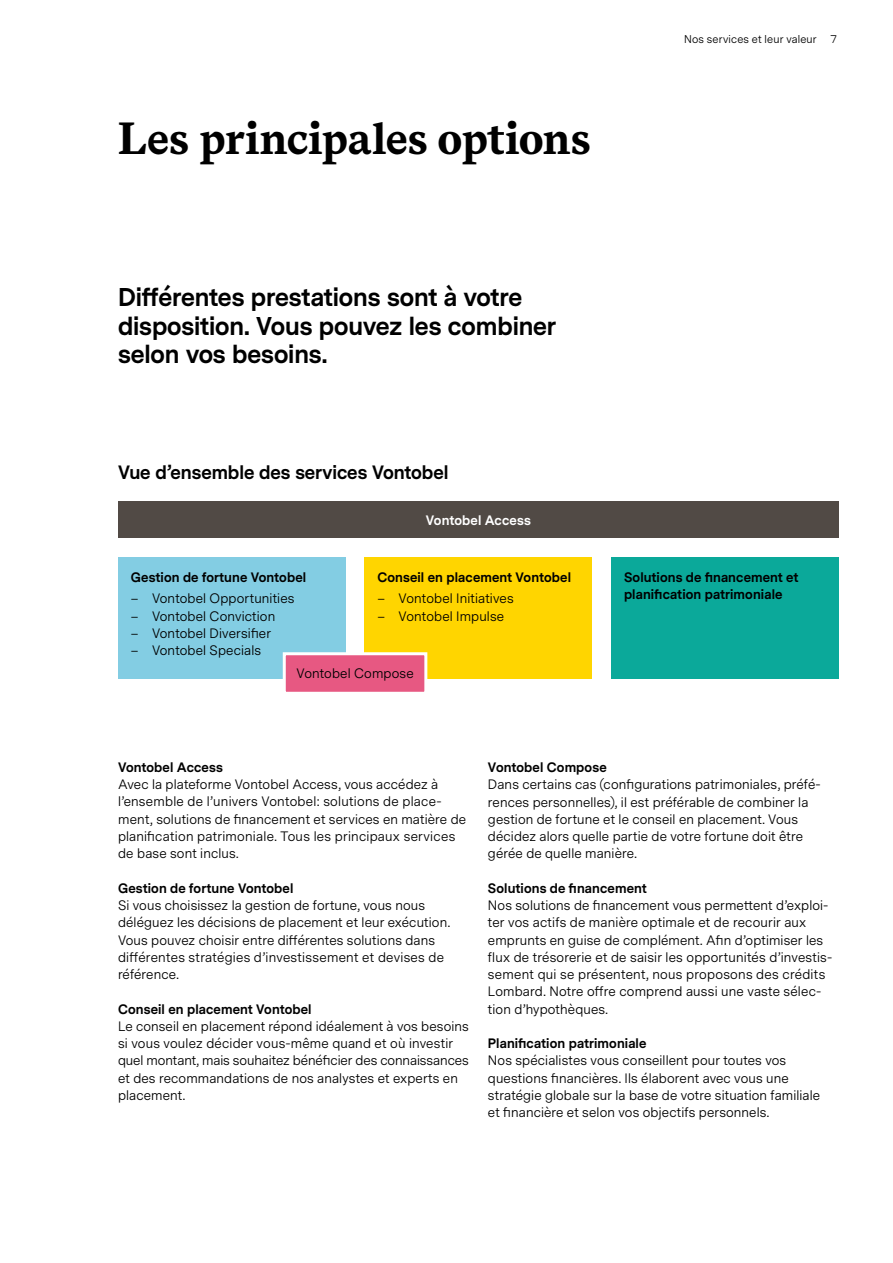
<style>
.page{position:relative;width:893px;height:1263px;background:#fff}
.page>*{position:absolute;margin:0;border:0;box-sizing:border-box;transform-origin:0 0}
.t1{font:700 42px "Vontobel Serif";letter-spacing:-.01em;color:#000}
.t2{font:700 24px/28.5px "Vontobel Sans";letter-spacing:-.005em;color:#000}
.t3{font:700 18px "Vontobel Sans";color:#000}
.t4{font:12.75px/17.2px "Vontobel Sans";letter-spacing:.01em;color:#000}
.t5{font:700 12.75px/17.2px "Vontobel Sans";letter-spacing:.01em;color:#000}
.t6{font:700 12.75px "Vontobel Sans";letter-spacing:.01em;color:#fff}
.t7{font:10.5px "Vontobel Sans";letter-spacing:.02em;color:#000}
</style>
<div class="page">
<div style="left:611px;top:557px;width:228px;height:121px;background:#0ba99a"></div>
<div style="left:365px;top:557px;width:227px;height:121px;background:#ffd500"></div>
<div style="left:118px;top:557px;width:227px;height:121px;background:#83cde3"></div>
<div style="left:118px;top:502px;width:721px;height:36px;background:#514a45"></div>
<div style="left:284px;top:654px;width:142px;height:39px;background:#e75882"></div>
<div style="left:283px;top:652px;width:144px;height:43px;border:3px solid #fff"></div>
<h1 class="t1" style="left:118px;top:109px;width:474px">Les principales options</h1>
<p class="t7" style="left:684px;top:32px;width:134px">Nos services et leur valeur</p>
<p class="t7" style="left:830px;top:32px;width:8px">7</p>
<h2 class="t2" style="left:118px;top:284px;width:440px">Différentes prestations sont à votre disposition. Vous pouvez les combiner selon vos besoins.</h2>
<h3 class="t3" style="left:118px;top:459px;width:332px">Vue d’ensemble des services Vontobel</h3>
<p class="t5" style="left:131px;top:569px;width:177px">Gestion de fortune Vontobel</p>
<p class="t4" style="left:131px;top:590px;width:165px">– Vontobel Opportunities</p>
<p class="t4" style="left:131px;top:608px;width:146px">– Vontobel Conviction</p>
<p class="t4" style="left:131px;top:625px;width:142px">– Vontobel Diversifier</p>
<p class="t4" style="left:131px;top:642px;width:132px">– Vontobel Specials</p>
<p class="t6" style="left:426px;top:511px;width:106px">Vontobel Access</p>
<p class="t5" style="left:377px;top:569px;width:195px">Conseil en placement Vontobel</p>
<p class="t4" style="left:377px;top:590px;width:138px">– Vontobel Initiatives</p>
<p class="t4" style="left:377px;top:608px;width:128px">– Vontobel Impulse</p>
<p class="t4" style="left:296px;top:665px;width:119px">Vontobel Compose</p>
<p class="t5" style="left:624px;top:569px;width:176px">Solutions de financement et planification patrimoniale</p>
<p class="t5" style="left:118px;top:759px;width:106px">Vontobel Access</p>
<p class="t4" style="left:118px;top:776px;width:350px">Avec la plateforme Vontobel Access, vous accédez à l’ensemble de l’univers Vontobel: solutions de place‑ ment, solutions de financement et services en matière de planification patrimoniale. Tous les principaux services de base sont inclus.</p>
<p class="t5" style="left:118px;top:880px;width:177px">Gestion de fortune Vontobel</p>
<p class="t4" style="left:118px;top:897px;width:334px">Si vous choisissez la gestion de fortune, vous nous déléguez les décisions de placement et leur exécution.<br>Vous pouvez choisir entre différentes solutions dans différentes stratégies d’investissement et devises de référence.</p>
<p class="t5" style="left:118px;top:1000px;width:195px">Conseil en placement Vontobel</p>
<p class="t4" style="left:118px;top:1018px;width:352px">Le conseil en placement répond idéalement à vos besoins si vous voulez décider vous-même quand et où investir quel montant, mais souhaitez bénéficier des connaissances et des recommandations de nos analystes et experts en placement.</p>
<p class="t5" style="left:488px;top:759px;width:120px">Vontobel Compose</p>
<p class="t4" style="left:488px;top:776px;width:334px">Dans certains cas (configurations patrimoniales, préfé‑ rences personnelles), il est préférable de combiner la gestion de fortune et le conseil en placement. Vous décidez alors quelle partie de votre fortune doit être gérée de quelle manière.</p>
<p class="t5" style="left:488px;top:880px;width:160px">Solutions de financement</p>
<p class="t4" style="left:488px;top:897px;width:345px">Nos solutions de financement vous permettent d’exploi‑ ter vos actifs de manière optimale et de recourir aux emprunts en guise de complément. Afin d’optimiser les flux de trésorerie et de saisir les opportunités d’investis&shy;sement qui se présentent, nous proposons des crédits Lombard. Notre offre comprend aussi une vaste sélec&shy;tion d’hypothèques.</p>
<p class="t5" style="left:488px;top:1035px;width:160px">Planification patrimoniale</p>
<p class="t4" style="left:488px;top:1052px;width:334px">Nos spécialistes vous conseillent pour toutes vos questions financières. Ils élaborent avec vous une stratégie globale sur la base de votre situation familiale et financière et selon vos objectifs personnels.</p>
</div>
